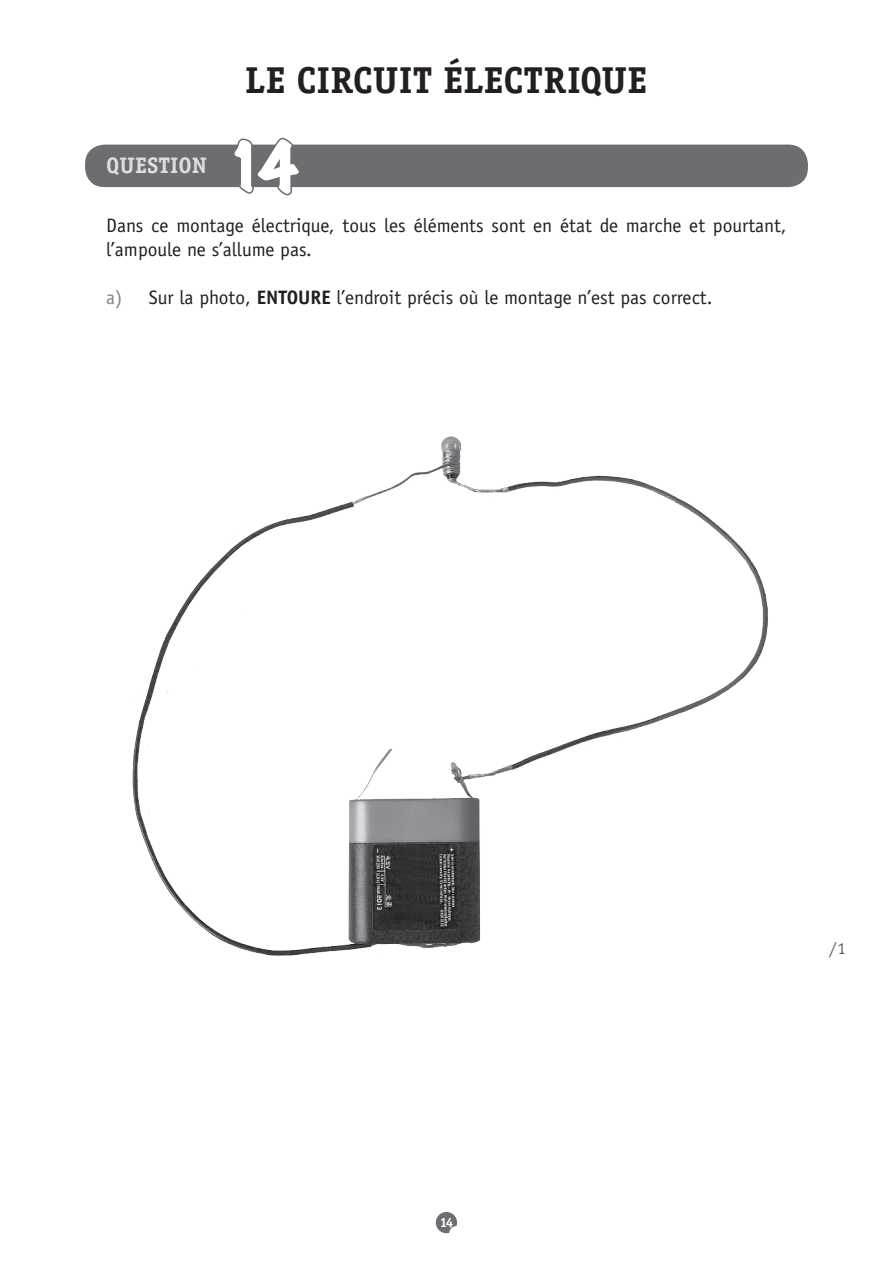
<style>
.page{position:relative;width:893px;height:1263px;background:#fff}
.page>*{position:absolute;margin:0;border:0;box-sizing:border-box;transform-origin:0 0}
.t1{font:expanded 60px "Marker Felt";color:#fff}
.t2{font:700 37.5px "Officina Serif";letter-spacing:.005em;color:#231f20}
.t3{font:700 22.5px "Officina Serif";color:#dcdddf}
.BLOC_QUESTION{font:19.5px/24px "Officina Sans";color:#231f20}
.t4{font:16.5px "Officina Serif";color:#57585a}
.t5{font:700 13.5px "Officina Serif";color:#fff}
.s1{color:#808285}
.s2{font-weight:700}
</style>
<div class="page">
<div style="left:85px;top:145px;width:723px;height:42px;background:#6c6d70;border-radius:20px"></div>
<svg style="left:231px;top:137px;width:71px;height:59px"></svg>
<img style="left:132px;top:436px;width:636px;height:520px">
<svg style="left:436px;top:1212px;width:21px;height:21px"></svg>
<p class="t3" style="left:106px;top:151px;width:102px">QUESTION</p>
<p class="t2" style="left:245px;top:57px;width:404px">LE CIRCUIT ÉLECTRIQUE</p>
<p class="t1" style="left:225px;top:119px;width:73px">14</p>
<p class="BLOC_QUESTION" style="left:106px;top:213px;width:682px">Dans ce montage électrique, tous les éléments sont en état de marche et pourtant, l’ampoule ne s’allume pas.</p>
<p class="BLOC_QUESTION" style="left:106px;top:285px;width:608px"><span class="s1">a)</span> Sur la photo, <span class="s2">ENTOURE</span> l’endroit précis où le montage n’est pas correct.</p>
<p class="t5" style="left:440px;top:1214px;width:15px">14</p>
<p class="t4" style="left:829px;top:939px;width:18px">/1</p>
</div>
